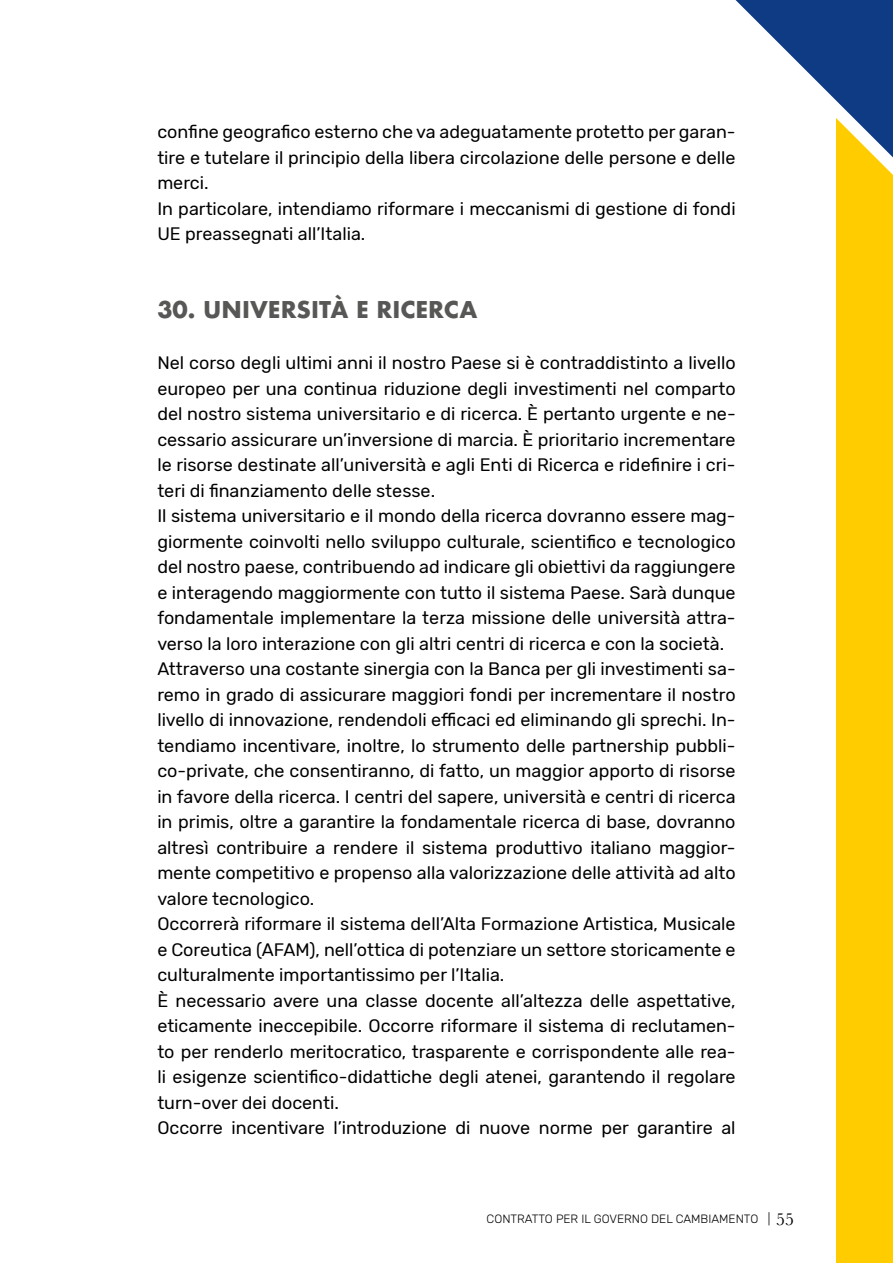
<style>
.page{position:relative;width:893px;height:1263px;background:#fff}
.page>*{position:absolute;margin:0;border:0;box-sizing:border-box;transform-origin:0 0}
.t1{font:700 22.5px "Futura";color:#575756}
.t2{font:18px/25.5px "Rubik";color:#000}
.t3{font:300 12px "Rubik";color:#000}
.s1{font-family:"Baskerville";font-weight:400;font-size:18px}
</style>
<div class="page">
<div style="left:836px;top:0;width:57px;height:1263px;background:#fc0"></div>
<svg style="left:735px;top:0;width:158px;height:175px"></svg>
<p class="t2" style="left:157px;top:119px;width:580px">confine geografico esterno che va adeguatamente protetto per garan&shy;tire e tutelare il principio della libera circolazione delle persone e delle merci.<br>In particolare, intendiamo riformare i meccanismi di gestione di fondi UE preassegnati all’Italia.</p>
<p class="t1" style="left:157px;top:293px;width:322px">30. UNIVERSITÀ E RICERCA</p>
<p class="t2" style="left:157px;top:350px;width:580px">Nel corso degli ultimi anni il nostro Paese si è contraddistinto a livello europeo per una continua riduzione degli investimenti nel comparto del nostro sistema universitario e di ricerca. È pertanto urgente e ne&shy;cessario assicurare un’inversione di marcia. È prioritario incrementare le risorse destinate all’università e agli Enti di Ricerca e ridefinire i cri&shy;teri di finanziamento delle stesse.<br>Il sistema universitario e il mondo della ricerca dovranno essere mag&shy;giormente coinvolti nello sviluppo culturale, scientifico e tecnologico del nostro paese, contribuendo ad indicare gli obiettivi da raggiungere e interagendo maggiormente con tutto il sistema Paese. Sarà dunque fondamentale implementare la terza missione delle università attra&shy;verso la loro interazione con gli altri centri di ricerca e con la società.<br>Attraverso una costante sinergia con la Banca per gli investimenti sa&shy;remo in grado di assicurare maggiori fondi per incrementare il nostro livello di innovazione, rendendoli efficaci ed eliminando gli sprechi. In&shy;tendiamo incentivare, inoltre, lo strumento delle partnership pubbli&shy;co-private, che consentiranno, di fatto, un maggior apporto di risorse in favore della ricerca. I centri del sapere, università e centri di ricerca in primis, oltre a garantire la fondamentale ricerca di base, dovranno altresì contribuire a rendere il sistema produttivo italiano maggior&shy;mente competitivo e propenso alla valorizzazione delle attività ad alto valore tecnologico.<br>Occorrerà riformare il sistema dell’Alta Formazione Artistica, Musicale e Coreutica (AFAM), nell’ottica di potenziare un settore storicamente e culturalmente importantissimo per l’Italia.<br>È necessario avere una classe docente all’altezza delle aspettative, eticamente ineccepibile. Occorre riformare il sistema di reclutamen&shy;to per renderlo meritocratico, trasparente e corrispondente alle rea&shy;li esigenze scientifico-didattiche degli atenei, garantendo il regolare turn-over dei docenti.<br>Occorre incentivare l’introduzione di nuove norme per garantire al</p>
<p class="t3" style="left:487px;top:1212px;width:309px">CONTRATTO PER IL GOVERNO DEL CAMBIAMENTO | <span class="s1">55</span></p>
</div>
